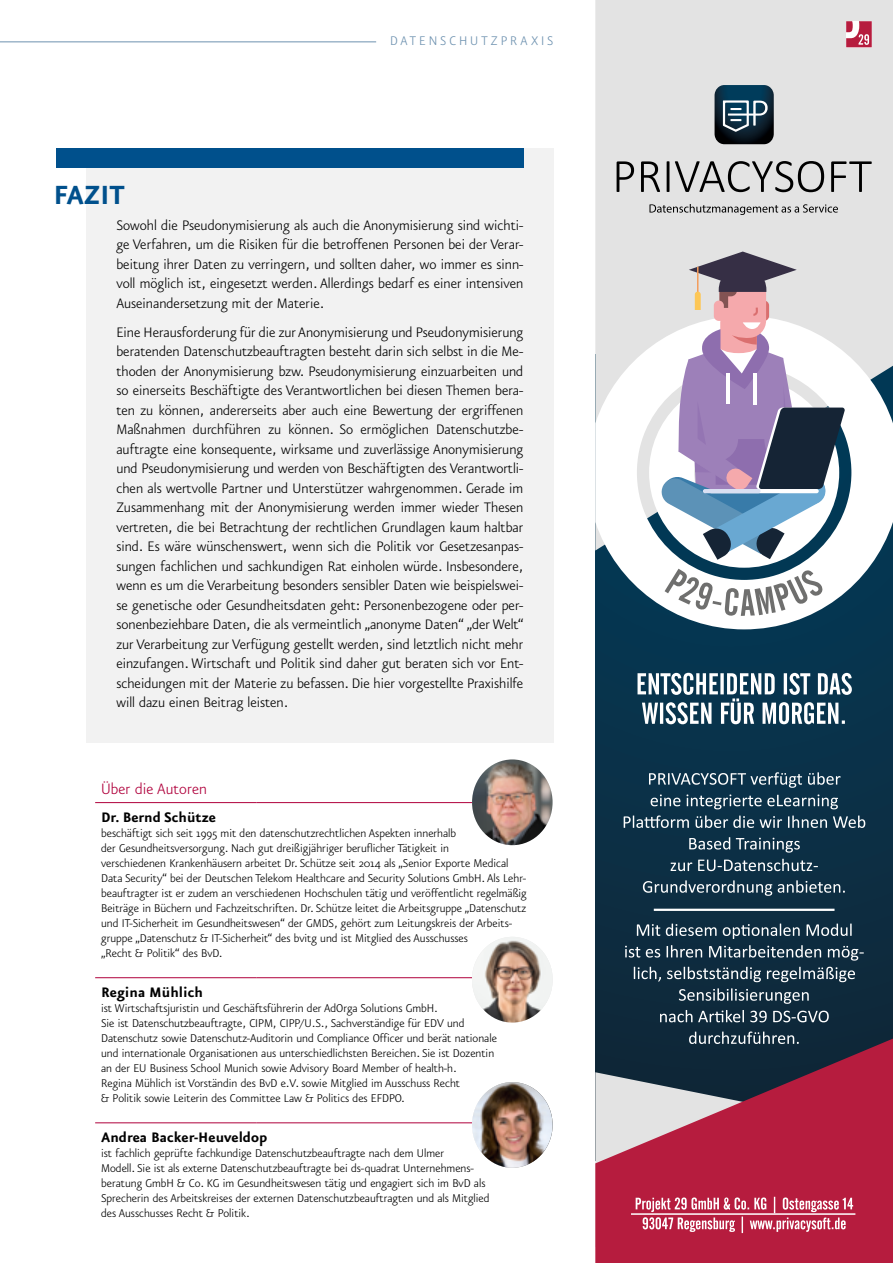
<style>
.page{position:relative;width:893px;height:1263px;background:#fff}
.page>*{position:absolute;margin:0;border:0;box-sizing:border-box;transform-origin:0 0}
.t1{font:700 31.5px "Eureka Sans";letter-spacing:.005em;color:#00508c}
.t2{font:300 18px "Eureka Sans Pro";letter-spacing:.005em;color:#b0013c}
.t3{font:300 16.5px/19.5px "Eureka Sans";color:#000;text-align:justify}
.t4{font:700 16.5px "Eureka Sans";color:#000}
.t5{font:300 15px "Eureka Sans";letter-spacing:.2em;color:#6e92b0}
.t6{font:300 13.5px/15px "Eureka Sans";color:#000}
</style>
<div class="page">
<hr style="left:0;top:42px;width:376px;height:1px;background:#6e92b0">
<div style="left:595px;top:354px;width:298px;height:807px;background:#0c3046"></div>
<div style="left:595px;top:0;width:298px;height:316px;background:#e3e3e3"></div>
<svg style="left:595px;top:1038px;width:298px;height:225px;fill:#b61c3e"></svg>
<svg style="left:636px;top:1197px;width:217px;height:50px;background:#c34763"></svg>
<hr style="left:631px;top:1213px;width:224px;height:2px;background:#fff">
<svg style="left:595px;top:316px;width:298px;height:313px"></svg>
<svg style="left:689px;top:1031px;width:110px;height:13px"></svg>
<svg style="left:660px;top:1010px;width:169px;height:12px"></svg>
<svg style="left:679px;top:988px;width:130px;height:16px"></svg>
<svg style="left:634px;top:967px;width:221px;height:15px"></svg>
<svg style="left:625px;top:945px;width:239px;height:15px"></svg>
<svg style="left:637px;top:923px;width:215px;height:16px"></svg>
<svg style="left:643px;top:880px;width:202px;height:16px"></svg>
<svg style="left:671px;top:859px;width:147px;height:12px"></svg>
<svg style="left:689px;top:837px;width:111px;height:15px"></svg>
<svg style="left:624px;top:815px;width:241px;height:13px"></svg>
<svg style="left:651px;top:794px;width:187px;height:15px"></svg>
<svg style="left:649px;top:772px;width:191px;height:16px"></svg>
<hr style="left:654px;top:909px;width:180px;height:2px;background:#fff">
<svg style="left:637px;top:673px;width:215px;height:51px"></svg>
<svg style="left:846px;top:21px;width:26px;height:26px"></svg>
<svg style="left:641px;top:161px;width:19px;height:31px"></svg>
<svg style="left:667px;top:161px;width:2px;height:31px"></svg>
<svg style="left:675px;top:161px;width:149px;height:31px;background:#acacac"></svg>
<svg style="left:831px;top:161px;width:41px;height:31px"></svg>
<svg style="left:617px;top:161px;width:17px;height:31px"></svg>
<svg style="left:714px;top:85px;width:60px;height:59px;background:#2c4655"></svg>
<svg style="left:649px;top:204px;width:189px;height:11px;background:#b3b3b3"></svg>
<svg style="left:649px;top:252px;width:196px;height:364px;background:#adadbe"></svg>
<hr style="left:709px;top:489px;width:110px;height:4px;background:#fff;border-radius:2px">
<hr style="left:703px;top:489px;width:57px;height:4px;background:#d9dff2;border-radius:2px">
<div style="left:86px;top:148px;width:468px;height:594px;background:#f2f2f2"></div>
<div style="left:56px;top:148px;width:468px;height:20px;background:#00508c"></div>
<hr style="left:95px;top:802px;width:162px;height:1px;background:#b0013c">
<hr style="left:257px;top:802px;width:281px;height:1px;background:#b0013c">
<hr style="left:95px;top:977px;width:162px;height:1px;background:#b0013c">
<hr style="left:257px;top:977px;width:281px;height:1px;background:#b0013c">
<hr style="left:95px;top:1122px;width:162px;height:1px;background:#b0013c">
<hr style="left:257px;top:1122px;width:281px;height:1px;background:#b0013c">
<img style="left:472px;top:759px;width:81px;height:86px">
<img style="left:472px;top:937px;width:81px;height:85px">
<img style="left:472px;top:1082px;width:81px;height:86px">
<h1 class="t1" style="left:53px;top:179px;width:73px">FAZIT</h1>
<p class="t5" style="left:390px;top:34px;width:165px">DATENSCHUTZPRAXIS</p>
<p class="t3" style="left:116px;top:216px;width:408px">Sowohl die Pseudonymisierung als auch die Anonymisierung sind wichti&shy;ge Verfahren, um die Risiken für die betroffenen Personen bei der Verar&shy;beitung ihrer Daten zu verringern, und sollten daher, wo immer es sinn&shy;voll möglich ist, eingesetzt werden. Allerdings bedarf es einer intensiven Auseinandersetzung mit der Materie.</p>
<p class="t3" style="left:116px;top:323px;width:408px">Eine Herausforderung für die zur Anonymisierung und Pseudonymisierung beratenden Datenschutzbeauftragten besteht darin sich selbst in die Me&shy;thoden der Anonymisierung bzw. Pseudonymisierung einzuarbeiten und so einerseits Beschäftigte des Verantwortlichen bei diesen Themen bera&shy;ten zu können, andererseits aber auch eine Bewertung der ergriffenen Maßnahmen durchführen zu können. So ermöglichen Datenschutzbe&shy;auftragte eine konsequente, wirksame und zuverlässige Anonymisierung und Pseudonymisierung und werden von Beschäftigten des Verantwortli&shy;chen als wertvolle Partner und Unterstützer wahrgenommen. Gerade im Zusammenhang mit der Anonymisierung werden immer wieder Thesen vertreten, die bei Betrachtung der rechtlichen Grundlagen kaum haltbar sind. Es wäre wünschenswert, wenn sich die Politik vor Gesetzesanpas&shy;sungen fachlichen und sachkundigen Rat einholen würde. Insbesondere, wenn es um die Verarbeitung besonders sensibler Daten wie beispielswei&shy;se genetische oder Gesundheitsdaten geht: Personenbezogene oder per&shy;sonenbeziehbare Daten, die als vermeintlich „anonyme Daten“ „der Welt“ zur Verarbeitung zur Verfügung gestellt werden, sind letztlich nicht mehr einzufangen. Wirtschaft und Politik sind daher gut beraten sich vor Ent&shy;scheidungen mit der Materie zu befassen. Die hier vorgestellte Praxishilfe will dazu einen Beitrag leisten.</p>
<p class="t2" style="left:101px;top:780px;width:107px">Über die Autoren</p>
<p class="t4" style="left:101px;top:809px;width:116px">Dr. Bernd Schütze</p>
<p class="t6" style="left:101px;top:826px;width:427px">beschäftigt sich seit 1995 mit den datenschutzrechtlichen Aspekten innerhalb<br>der Gesundheitsversorgung. Nach gut dreißigjähriger beruflicher Tätigkeit in<br>verschiedenen Krankenhäusern arbeitet Dr. Schütze seit 2014 als „Senior Exporte Medical Data Security“ bei der Deutschen Telekom Healthcare and Security Solutions GmbH. Als Lehr&shy;beauftragter ist er zudem an verschiedenen Hochschulen tätig und veröffentlicht regelmäßig Beiträge in Büchern und Fachzeitschriften. Dr. Schütze leitet die Arbeitsgruppe „Datenschutz und IT-Sicherheit im Gesundheitswesen“ der GMDS, gehört zum Leitungskreis der Arbeits&shy;gruppe „Datenschutz &amp; IT-Sicherheit“ des bvitg und ist Mitglied des Ausschusses<br>„Recht &amp; Politik“ des BvD.</p>
<p class="t4" style="left:101px;top:984px;width:103px">Regina Mühlich</p>
<p class="t6" style="left:101px;top:1001px;width:397px">ist Wirtschaftsjuristin und Geschäftsführerin der AdOrga Solutions GmbH.<br>Sie ist Datenschutzbeauftragte, CIPM, CIPP/U.S., Sachverständige für EDV und Datenschutz sowie Datenschutz-Auditorin und Compliance Officer und berät nationale und internationale Organisationen aus unterschiedlichsten Bereichen. Sie ist Dozentin an der EU Business School Munich sowie Advisory Board Member of health-h.<br>Regina Mühlich ist Vorständin des BvD e.V. sowie Mitglied im Ausschuss Recht<br>&amp; Politik sowie Leiterin des Committee Law &amp; Politics des EFDPO.</p>
<p class="t4" style="left:101px;top:1129px;width:168px">Andrea Backer-Heuveldop</p>
<p class="t6" style="left:101px;top:1146px;width:390px">ist fachlich geprüfte fachkundige Datenschutzbeauftragte nach dem Ulmer<br>Modell. Sie ist als externe Datenschutzbeauftragte bei ds-quadrat Unternehmens&shy;beratung GmbH &amp; Co. KG im Gesundheitswesen tätig und engagiert sich im BvD als Sprecherin des Arbeitskreises der externen Datenschutzbeauftragten und als Mitglied des Ausschusses Recht &amp; Politik.</p>
</div>
